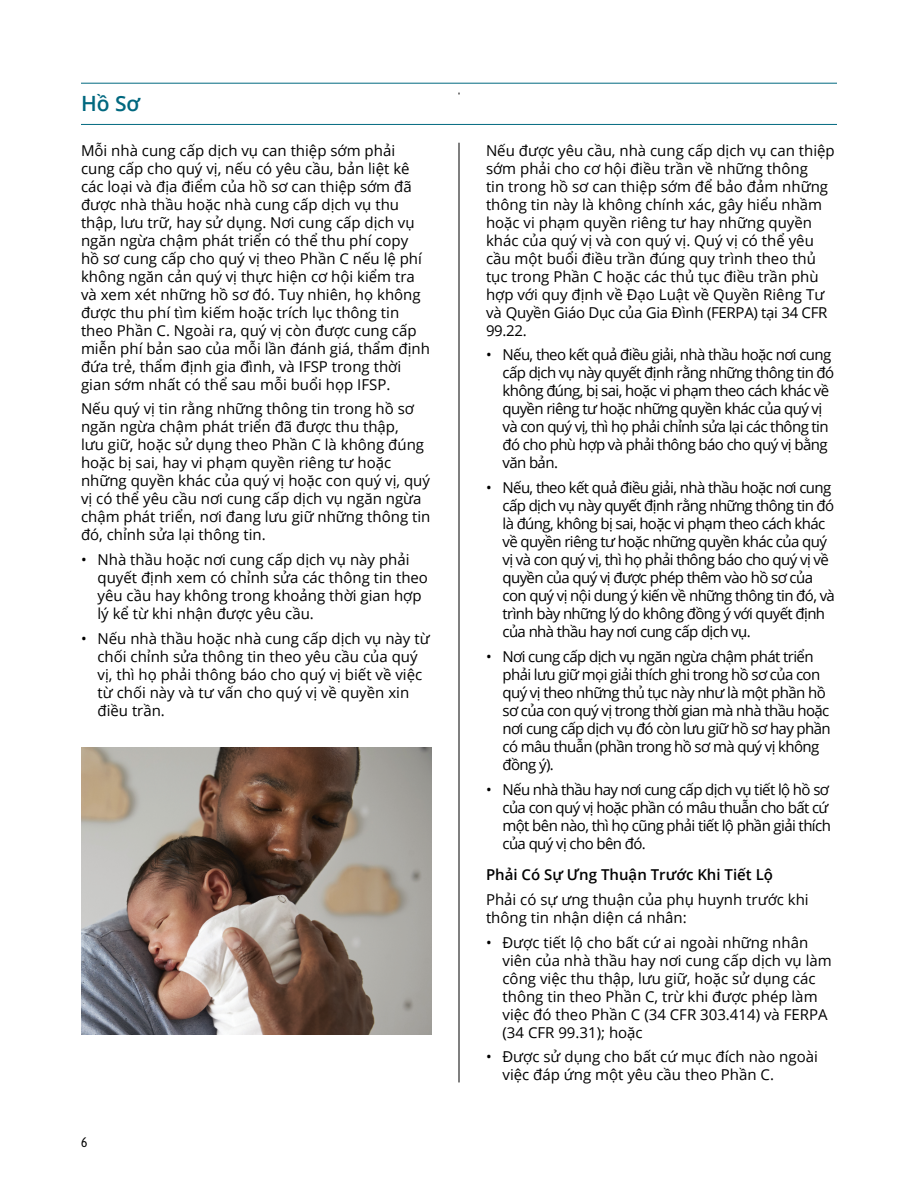
<style>
.page{position:relative;width:918px;height:1188px;background:#fff}
.page>*{position:absolute;margin:0;border:0;box-sizing:border-box;transform-origin:0 0}
.t1{font:600 21px "Open Sans";color:#00687f}
.t2{font:15px/18px "Open Sans";color:#000}
.t3{font:15px/18px "Open Sans";letter-spacing:-.04em;color:#000}
.t4{font:600 15px "Open Sans";color:#000}
.t5{font:condensed 15px "Agenda";color:#000}
</style>
<div class="page">
<hr style="left:81px;top:83px;width:756px;height:1px;background:#00687f">
<hr style="left:81px;top:124px;width:756px;height:1px;background:#00687f">
<img style="left:81px;top:747px;width:351px;height:288px">
<hr style="left:459px;top:143px;width:1px;height:939px;background:#000">
<h1 class="t1" style="left:81px;top:89px;width:61px">Hồ Sơ</h1>
<p class="t2" style="left:81px;top:141px;width:350px">Mỗi nhà cung cấp dịch vụ can thiệp sớm phải cung cấp cho quý vị, nếu có yêu cầu, bản liệt kê các loại và địa điểm của hồ sơ can thiệp sớm đã được nhà thầu hoặc nhà cung cấp dịch vụ thu thập, lưu trữ, hay sử dụng. Nơi cung cấp dịch vụ ngăn ngừa chậm phát triển có thể thu phí copy hồ sơ cung cấp cho quý vị theo Phần C nếu lệ phí không ngăn cản quý vị thực hiện cơ hội kiểm tra và xem xét những hồ sơ đó. Tuy nhiên, họ không được thu phí tìm kiếm hoặc trích lục thông tin theo Phần C. Ngoài ra, quý vị còn được cung cấp miễn phí bản sao của mỗi lần đánh giá, thẩm định đứa trẻ, thẩm định gia đình, và IFSP trong thời gian sớm nhất có thể sau mỗi buổi họp IFSP.</p>
<p class="t2" style="left:81px;top:399px;width:351px">Nếu quý vị tin rằng những thông tin trong hồ sơ ngăn ngừa chậm phát triển đã được thu thập,<br>lưu giữ, hoặc sử dụng theo Phần C là không đúng hoặc bị sai, hay vi phạm quyền riêng tư hoặc những quyền khác của quý vị hoặc con quý vị, quý vị có thể yêu cầu nơi cung cấp dịch vụ ngăn ngừa chậm phát triển, nơi đang lưu giữ những thông tin đó, chỉnh sửa lại thông tin.</p>
<p class="t2" style="left:98px;top:550px;width:332px;text-indent:-16px">• Nhà thầu hoặc nơi cung cấp dịch vụ này phải quyết định xem có chỉnh sửa các thông tin theo yêu cầu hay không trong khoảng thời gian hợp lý kể từ khi nhận được yêu cầu.</p>
<p class="t2" style="left:98px;top:629px;width:334px;text-indent:-16px">• Nếu nhà thầu hoặc nhà cung cấp dịch vụ này từ chối chỉnh sửa thông tin theo yêu cầu của quý vị, thì họ phải thông báo cho quý vị biết về việc từ chối này và tư vấn cho quý vị về quyền xin điều trần.</p>
<p class="t5" style="left:81px;top:1134px;width:8px">6</p>
<p class="t2" style="left:486px;top:141px;width:350px">Nếu được yêu cầu, nhà cung cấp dịch vụ can thiệp sớm phải cho cơ hội điều trần về những thông<br>tin trong hồ sơ can thiệp sớm để bảo đảm những thông tin này là không chính xác, gây hiểu nhầm hoặc vi phạm quyền riêng tư hay những quyền khác của quý vị và con quý vị. Quý vị có thể yêu cầu một buổi điều trần đúng quy trình theo thủ tục trong Phần C hoặc các thủ tục điều trần phù hợp với quy định về Đạo Luật về Quyền Riêng Tư và Quyền Giáo Dục của Gia Đình (FERPA) tại 34 CFR 99.22.</p>
<p class="t3" style="left:502px;top:345px;width:333px;text-indent:-16px">• Nếu, theo kết quả điều giải, nhà thầu hoặc nơi cung cấp dịch vụ này quyết định rằng những thông tin đó không đúng, bị sai, hoặc vi phạm theo cách khác về quyền riêng tư hoặc những quyền khác của quý vị và con quý vị, thì họ phải chỉnh sửa lại các thông tin đó cho phù hợp và phải thông báo cho quý vị bằng văn bản.</p>
<p class="t3" style="left:502px;top:478px;width:334px;text-indent:-16px">• Nếu, theo kết quả điều giải, nhà thầu hoặc nơi cung cấp dịch vụ này quyết định rằng những thông tin đó là đúng, không bị sai, hoặc vi phạm theo cách khác về quyền riêng tư hoặc những quyền khác của quý vị và con quý vị, thì họ phải thông báo cho quý vị về quyền của quý vị được phép thêm vào hồ sơ của con quý vị nội dung ý kiến về những thông tin đó, và trình bày những lý do không đồng ý với quyết định của nhà thầu hay nơi cung cấp dịch vụ.</p>
<p class="t3" style="left:502px;top:647px;width:330px;text-indent:-16px">• Nơi cung cấp dịch vụ ngăn ngừa chậm phát triển phải lưu giữ mọi giải thích ghi trong hồ sơ của con quý vị theo những thủ tục này như là một phần hồ sơ của con quý vị trong thời gian mà nhà thầu hoặc nơi cung cấp dịch vụ đó còn lưu giữ hồ sơ hay phần có mâu thuẫn (phần trong hồ sơ mà quý vị không đồng ý).</p>
<p class="t3" style="left:502px;top:780px;width:330px;text-indent:-16px">• Nếu nhà thầu hay nơi cung cấp dịch vụ tiết lộ hồ sơ của con quý vị hoặc phần có mâu thuẫn cho bất cứ một bên nào, thì họ cũng phải tiết lộ phần giải thích của quý vị cho bên đó.</p>
<p class="t4" style="left:486px;top:864px;width:288px">Phải Có Sự Ưng Thuận Trước Khi Tiết Lộ</p>
<p class="t2" style="left:486px;top:890px;width:324px">Phải có sự ưng thuận của phụ huynh trước khi thông tin nhận diện cá nhân:</p>
<p class="t2" style="left:502px;top:933px;width:331px;text-indent:-16px">• Được tiết lộ cho bất cứ ai ngoài những nhân viên của nhà thầu hay nơi cung cấp dịch vụ làm công việc thu thập, lưu giữ, hoặc sử dụng các thông tin theo Phần C, trừ khi được phép làm việc đó theo Phần C (34 CFR 303.414) và FERPA (34 CFR 99.31); hoặc</p>
<p class="t2" style="left:502px;top:1047px;width:317px;text-indent:-16px">• Được sử dụng cho bất cứ mục đích nào ngoài việc đáp ứng một yêu cầu theo Phần C.</p>
</div>
